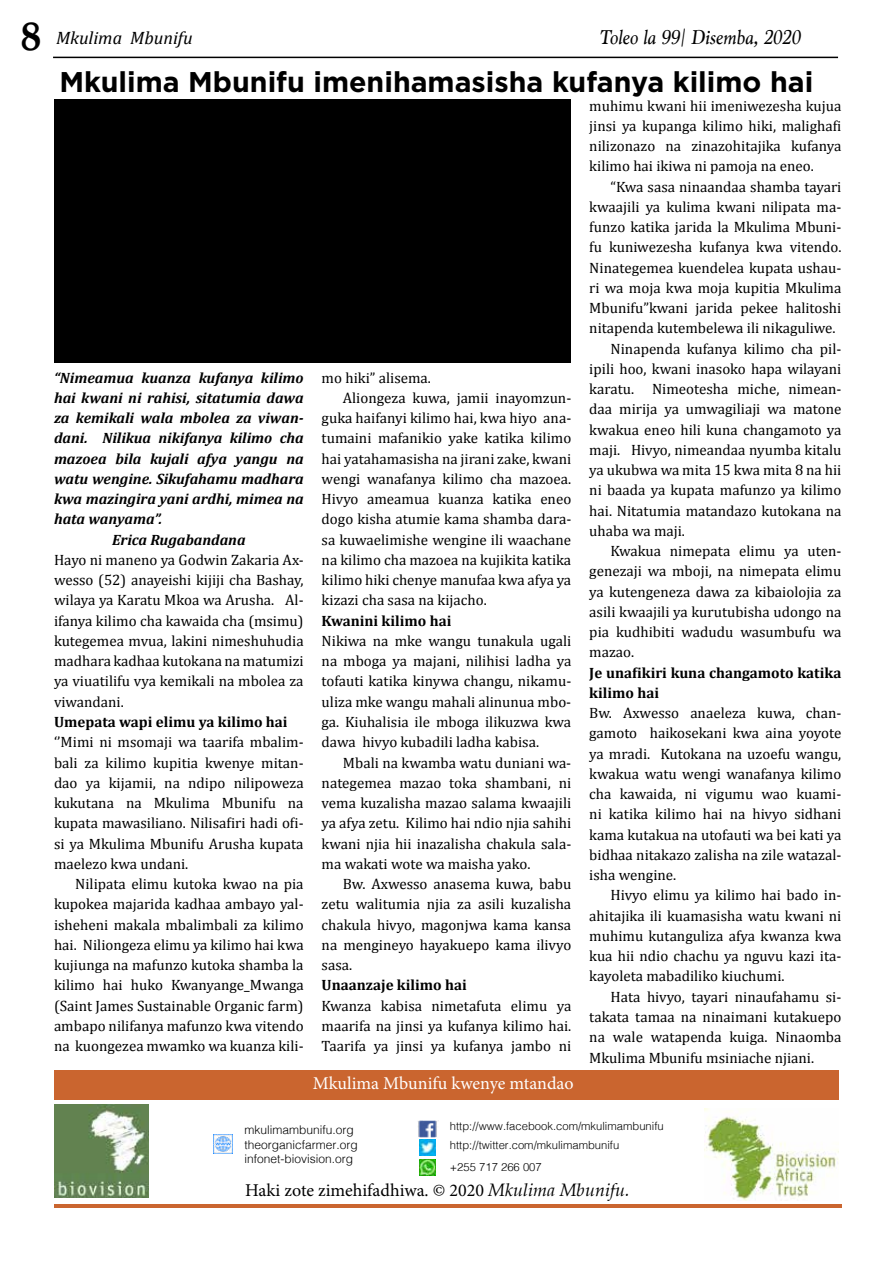
<style>
.page{position:relative;width:893px;height:1263px;background:#fff}
.page>*{position:absolute;margin:0;border:0;box-sizing:border-box;transform-origin:0 0}
.t1{font:700 42px "Palatino";color:#000}
.t2{font:700 28.5px "Gotham";color:#000}
.t3{font:italic 21px "Marion";color:#000101}
.t4{font:18px "Minion Pro";color:#000}
.t5{font:18px "Minion Pro";color:#fff}
.t6{font:italic 18px "Cambria";color:#000}
.t7{font:15px/20.2px "Cambria";color:#000;text-align:justify}
.t8{font:italic 700 15px "Cambria";color:#000}
.t9{font:700 15px/20.2px "Cambria";color:#000}
.t10{font:300 12px/14.4px "Helvetica";color:#000}
.t11{font:300 11.25px/18.9px "Helvetica";color:#000}
.s1{font-family:"Palatino";font-style:italic}
</style>
<div class="page">
<hr style="left:53px;top:57px;width:785px;height:1px;background:#000">
<hr style="left:54px;top:1205px;width:787px;height:3px;background:#ca652f">
<img style="left:54px;top:1104px;width:94px;height:93px">
<img style="left:704px;top:1108px;width:135px;height:92px">
<div style="left:54px;top:1070px;width:785px;height:30px;background:#ca652f"></div>
<img style="left:213px;top:1134px;width:20px;height:19px">
<img style="left:418px;top:1120px;width:19px;height:17px">
<img style="left:419px;top:1140px;width:17px;height:16px">
<img style="left:419px;top:1159px;width:16px;height:16px">
<div style="left:54px;top:100px;width:517px;height:263px;background:#000"></div>
<h1 class="t1" style="left:20px;top:0;width:22px">8</h1>
<p class="t6" style="left:56px;top:25px;width:138px">Mkulima Mbunifu</p>
<h3 class="t3" style="left:600px;top:24px;width:202px">Toleo la 99| Disemba, 2020</h3>
<h2 class="t2" style="left:59px;top:63px;width:755px">Mkulima Mbunifu imenihamasisha kufanya kilimo hai</h2>
<p class="t8" style="left:54px;top:367px;width:251px">“Nimeamua kuanza kufanya kilimo</p>
<p class="t8" style="left:54px;top:387px;width:251px">hai kwani ni rahisi, sitatumia dawa</p>
<p class="t8" style="left:54px;top:407px;width:251px">za kemikali wala mbolea za viwan-</p>
<p class="t8" style="left:54px;top:428px;width:251px">dani. Nilikua nikifanya kilimo cha</p>
<p class="t8" style="left:54px;top:448px;width:251px">mazoea bila kujali afya yangu na</p>
<p class="t8" style="left:54px;top:468px;width:251px">watu wengine. Sikufahamu madhara</p>
<p class="t8" style="left:54px;top:488px;width:251px">kwa mazingira yani ardhi, mimea na</p>
<p class="t8" style="left:54px;top:509px;width:110px">hata wanyama”.</p>
<p class="t8" style="left:112px;top:529px;width:135px">Erica Rugabandana</p>
<p class="t7" style="left:54px;top:550px;width:251px">Hayo ni maneno ya Godwin Zakaria Ax&shy;wesso (52) anayeishi kijiji cha Bashay, wilaya ya Karatu Mkoa wa Arusha. Al&shy;ifanya kilimo cha kawaida cha (msimu) kutegemea mvua, lakini nimeshuhudia madhara kadhaa kutokana na matumizi ya viuatilifu vya kemikali na mbolea za viwandani.</p>
<p class="t9" style="left:54px;top:711px;width:235px">Umepata wapi elimu ya kilimo hai</p>
<p class="t7" style="left:54px;top:732px;width:251px">‘’Mimi ni msomaji wa taarifa mbalim&shy;bali za kilimo kupitia kwenye mitan&shy;dao ya kijamii, na ndipo nilipoweza kukutana na Mkulima Mbunifu na kupata mawasiliano. Nilisafiri hadi ofi&shy;si ya Mkulima Mbunifu Arusha kupata maelezo kwa undani.</p>
<p class="t7" style="left:54px;top:874px;width:251px;text-indent:21px">Nilipata elimu kutoka kwao na pia kupokea majarida kadhaa ambayo yal&shy;isheheni makala mbalimbali za kilimo hai. Niliongeza elimu ya kilimo hai kwa kujiunga na mafunzo kutoka shamba la kilimo hai huko Kwanyange_Mwanga (Saint James Sustainable Organic farm) ambapo nilifanya mafunzo kwa vitendo na kuongezea mwamko wa kuanza kili-</p>
<p class="t7" style="left:322px;top:367px;width:111px">mo hiki” alisema.</p>
<p class="t7" style="left:343px;top:388px;width:230px">Aliongeza kuwa, jamii inayomzun-</p>
<p class="t7" style="left:322px;top:408px;width:251px">guka haifanyi kilimo hai, kwa hiyo ana-</p>
<p class="t7" style="left:322px;top:428px;width:251px">tumaini mafanikio yake katika kilimo</p>
<p class="t7" style="left:322px;top:448px;width:251px">hai yatahamasisha na jirani zake, kwani</p>
<p class="t7" style="left:322px;top:469px;width:251px">wengi wanafanya kilimo cha mazoea.</p>
<p class="t7" style="left:322px;top:489px;width:251px">Hivyo ameamua kuanza katika eneo</p>
<p class="t7" style="left:322px;top:509px;width:251px">dogo kisha atumie kama shamba dara-</p>
<p class="t7" style="left:322px;top:529px;width:251px">sa kuwaelimishe wengine ili waachane</p>
<p class="t7" style="left:322px;top:550px;width:251px">na kilimo cha mazoea na kujikita katika</p>
<p class="t7" style="left:322px;top:570px;width:251px">kilimo hiki chenye manufaa kwa afya ya</p>
<p class="t7" style="left:322px;top:590px;width:167px">kizazi cha sasa na kijacho.</p>
<p class="t9" style="left:322px;top:610px;width:131px">Kwanini kilimo hai</p>
<p class="t7" style="left:322px;top:631px;width:251px">Nikiwa na mke wangu tunakula ugali na mboga ya majani, nilihisi ladha ya tofauti katika kinywa changu, nikamu&shy;uliza mke wangu mahali alinunua mbo&shy;ga. Kiuhalisia ile mboga ilikuzwa kwa dawa hivyo kubadili ladha kabisa.</p>
<p class="t7" style="left:322px;top:752px;width:251px;text-indent:21px">Mbali na kwamba watu duniani wa&shy;nategemea mazao toka shambani, ni vema kuzalisha mazao salama kwaajili ya afya zetu. Kilimo hai ndio njia sahihi kwani njia hii inazalisha chakula sala&shy;ma wakati wote wa maisha yako.</p>
<p class="t7" style="left:322px;top:874px;width:251px;text-indent:21px">Bw. Axwesso anasema kuwa, babu zetu walitumia njia za asili kuzalisha chakula hivyo, magonjwa kama kansa na mengineyo hayakuepo kama ilivyo sasa.</p>
<p class="t9" style="left:322px;top:974px;width:147px">Unaanzaje kilimo hai</p>
<p class="t7" style="left:322px;top:995px;width:251px">Kwanza kabisa nimetafuta elimu ya maarifa na jinsi ya kufanya kilimo hai.<br>Taarifa ya jinsi ya kufanya jambo ni</p>
<p class="t5" style="left:313px;top:1071px;width:262px">Mkulima Mbunifu kwenye mtandao</p>
<p class="t7" style="left:589px;top:95px;width:254px">muhimu kwani hii imeniwezesha kujua jinsi ya kupanga kilimo hiki, malighafi nilizonazo na zinazohitajika kufanya kilimo hai ikiwa ni pamoja na eneo.</p>
<p class="t7" style="left:611px;top:176px;width:232px">“Kwa sasa ninaandaa shamba tayari</p>
<p class="t7" style="left:589px;top:197px;width:254px">kwaajili ya kulima kwani nilipata ma-</p>
<p class="t7" style="left:589px;top:217px;width:254px">funzo katika jarida la Mkulima Mbuni-</p>
<p class="t7" style="left:589px;top:237px;width:254px">fu kuniwezesha kufanya kwa vitendo.</p>
<p class="t7" style="left:589px;top:257px;width:254px">Ninategemea kuendelea kupata ushau-</p>
<p class="t7" style="left:589px;top:278px;width:254px">ri wa moja kwa moja kupitia Mkulima</p>
<p class="t7" style="left:589px;top:298px;width:254px">Mbunifu”kwani jarida pekee halitoshi</p>
<p class="t7" style="left:589px;top:318px;width:248px">nitapenda kutembelewa ili nikaguliwe.</p>
<p class="t7" style="left:611px;top:338px;width:232px">Ninapenda kufanya kilimo cha pil-</p>
<p class="t7" style="left:589px;top:359px;width:254px">ipili hoo, kwani inasoko hapa wilayani</p>
<p class="t7" style="left:589px;top:379px;width:254px">karatu. Nimeotesha miche, nimean-</p>
<p class="t7" style="left:589px;top:399px;width:254px">daa mirija ya umwagiliaji wa matone</p>
<p class="t7" style="left:589px;top:419px;width:254px">kwakua eneo hili kuna changamoto ya</p>
<p class="t7" style="left:589px;top:440px;width:254px">maji. Hivyo, nimeandaa nyumba kitalu</p>
<p class="t7" style="left:589px;top:460px;width:254px">ya ukubwa wa mita 15 kwa mita 8 na hii</p>
<p class="t7" style="left:589px;top:480px;width:254px">ni baada ya kupata mafunzo ya kilimo</p>
<p class="t7" style="left:589px;top:500px;width:254px">hai. Nitatumia matandazo kutokana na</p>
<p class="t7" style="left:589px;top:521px;width:97px">uhaba wa maji.</p>
<p class="t7" style="left:611px;top:541px;width:232px">Kwakua nimepata elimu ya uten-</p>
<p class="t7" style="left:589px;top:561px;width:254px">genezaji wa mboji, na nimepata elimu</p>
<p class="t7" style="left:589px;top:581px;width:254px">ya kutengeneza dawa za kibaiolojia za</p>
<p class="t7" style="left:589px;top:602px;width:254px">asili kwaajili ya kurutubisha udongo na</p>
<p class="t7" style="left:589px;top:622px;width:254px">pia kudhibiti wadudu wasumbufu wa</p>
<p class="t7" style="left:589px;top:642px;width:46px">mazao.</p>
<p class="t9" style="left:589px;top:662px;width:254px">Je unafikiri kuna changamoto katika kilimo hai</p>
<p class="t7" style="left:589px;top:703px;width:254px">Bw. Axwesso anaeleza kuwa, chan&shy;gamoto haikosekani kwa aina yoyote ya mradi. Kutokana na uzoefu wangu, kwakua watu wengi wanafanya kilimo cha kawaida, ni vigumu wao kuami&shy;ni katika kilimo hai na hivyo sidhani kama kutakua na utofauti wa bei kati ya bidhaa nitakazo zalisha na zile watazal&shy;isha wengine.</p>
<p class="t7" style="left:589px;top:885px;width:254px;text-indent:21px">Hivyo elimu ya kilimo hai bado in&shy;ahitajika ili kuamasisha watu kwani ni muhimu kutanguliza afya kwanza kwa kua hii ndio chachu ya nguvu kazi ita&shy;kayoleta mabadiliko kiuchumi.</p>
<p class="t7" style="left:589px;top:986px;width:254px;text-indent:21px">Hata hivyo, tayari ninaufahamu si&shy;takata tamaa na ninaimani kutakuepo na wale watapenda kuiga. Ninaomba Mkulima Mbunifu msiniache njiani.</p>
<p class="t10" style="left:244px;top:1122px;width:115px">mkulimambunifu.org theorganicfarmer.org infonet-biovision.org</p>
<p class="t11" style="left:450px;top:1116px;width:215px">http://www.facebook.com/mkulimambunifu http://twitter.com/mkulimambunifu</p>
<p class="t11" style="left:450px;top:1157px;width:93px">+255 717 266 007</p>
<p class="t4" style="left:245px;top:1178px;width:386px">Haki zote zimehifadhiwa. © 2020 <span class="s1">Mkulima Mbunifu.</span></p>
</div>
